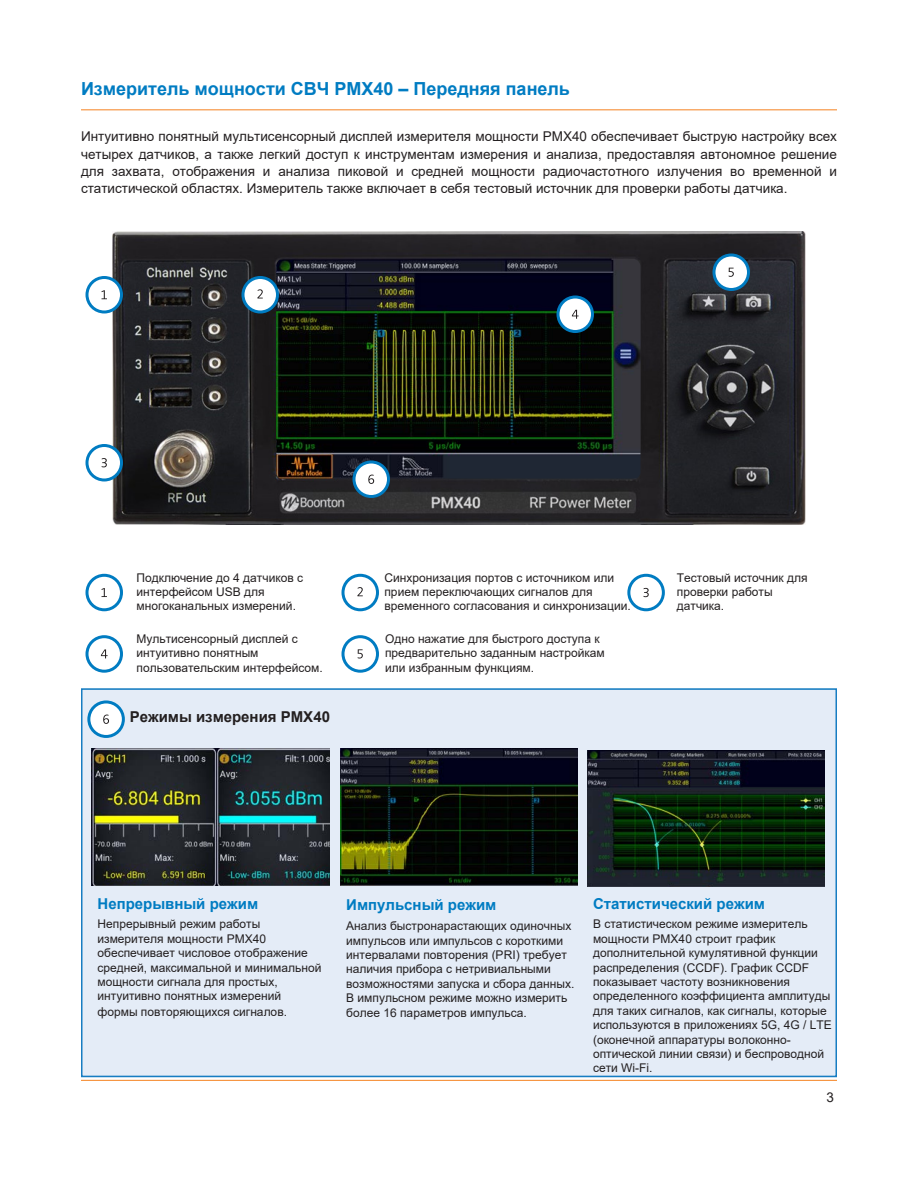
<style>
.page{position:relative;width:918px;height:1188px;background:#fff}
.page>*{position:absolute;margin:0;border:0;box-sizing:border-box;transform-origin:0 0}
.tagline{font:700 18px "Arial";color:#007cc2}
.body{font:700 15px "Arial";color:#007cc2}
.body-2{font:700 15px "Arial";color:#231f20}
.body-3{font:13.5px/17.2px "Arial";color:#231f20;text-align:justify}
.tagline-2{font:13.5px "Arial";color:#231f20}
.body-4{font:12px/14.4px "Arial";color:#231f20}
</style>
<div class="page">
<img style="left:113px;top:232px;width:692px;height:292px">
<img style="left:276px;top:260px;width:364px;height:218px">
<div style="left:81px;top:688px;width:756px;height:389px;background:#e4ecf7;border:2px solid #177dc2"></div>
<hr style="left:81px;top:109px;width:756px;height:1px;background:#f58220">
<hr style="left:81px;top:1080px;width:756px;height:1px;background:#f58220">
<div style="left:87px;top:278px;width:35px;height:34px;background:#fff;border-radius:50%"></div>
<div style="left:86px;top:276px;width:37px;height:38px;border:3px solid #007cc2;border-radius:50%"></div>
<svg style="left:102px;top:290px;width:5px;height:9px"></svg>
<div style="left:87px;top:446px;width:35px;height:34px;background:#fff;border-radius:50%"></div>
<div style="left:86px;top:444px;width:37px;height:38px;border:3px solid #007cc2;border-radius:50%"></div>
<svg style="left:102px;top:458px;width:5px;height:9px"></svg>
<div style="left:354px;top:462px;width:34px;height:34px;background:#fff;border-radius:50%"></div>
<div style="left:352px;top:460px;width:38px;height:38px;border:3px solid #007cc2;border-radius:50%"></div>
<svg style="left:368px;top:475px;width:6px;height:9px"></svg>
<div style="left:243px;top:278px;width:35px;height:34px;background:#fff;border-radius:50%"></div>
<div style="left:242px;top:276px;width:37px;height:38px;border:3px solid #007cc2;border-radius:50%"></div>
<svg style="left:257px;top:289px;width:6px;height:9px"></svg>
<div style="left:558px;top:297px;width:34px;height:35px;background:#fff;border-radius:50%"></div>
<div style="left:556px;top:296px;width:38px;height:37px;border:3px solid #007cc2;border-radius:50%"></div>
<svg style="left:572px;top:310px;width:7px;height:9px"></svg>
<div style="left:714px;top:255px;width:34px;height:35px;background:#fff;border-radius:50%"></div>
<div style="left:712px;top:254px;width:38px;height:37px;border:3px solid #007cc2;border-radius:50%"></div>
<svg style="left:729px;top:268px;width:5px;height:9px"></svg>
<div style="left:86px;top:574px;width:37px;height:37px;border:3px solid #007cc2;border-radius:50%"></div>
<svg style="left:102px;top:588px;width:5px;height:9px"></svg>
<div style="left:342px;top:574px;width:37px;height:37px;border:3px solid #007cc2;border-radius:50%"></div>
<svg style="left:357px;top:587px;width:6px;height:9px"></svg>
<div style="left:627px;top:574px;width:38px;height:37px;border:3px solid #007cc2;border-radius:50%"></div>
<svg style="left:644px;top:588px;width:5px;height:9px"></svg>
<div style="left:86px;top:635px;width:37px;height:38px;border:3px solid #007cc2;border-radius:50%"></div>
<svg style="left:101px;top:649px;width:7px;height:9px"></svg>
<div style="left:342px;top:635px;width:37px;height:38px;border:3px solid #007cc2;border-radius:50%"></div>
<svg style="left:358px;top:649px;width:5px;height:10px"></svg>
<img style="left:340px;top:749px;width:238px;height:136px">
<img style="left:92px;top:749px;width:237px;height:136px">
<img style="left:587px;top:750px;width:238px;height:137px">
<div style="left:89px;top:702px;width:34px;height:34px;background:#fff;border-radius:50%"></div>
<div style="left:87px;top:700px;width:38px;height:38px;border:3px solid #007cc2;border-radius:50%"></div>
<svg style="left:103px;top:715px;width:6px;height:9px"></svg>
<p class="tagline" style="left:81px;top:76px;width:491px">Измеритель мощности СВЧ PMX40 – Передняя панель</p>
<p class="body-3" style="left:81px;top:128px;width:758px">Интуитивно понятный мультисенсорный дисплей измерителя мощности PMX40 обеспечивает быструю настройку всех четырех датчиков, а также легкий доступ к инструментам измерения и анализа, предоставляя автономное решение для захвата, отображения и анализа пиковой и средней мощности радиочастотного излучения во временной и статистической областях. Измеритель также включает в себя тестовый источник для проверки работы датчика.</p>
<p class="body-4" style="left:384px;top:570px;width:248px">Синхронизация портов с источником или прием переключающих сигналов для временного согласования и синхронизации.</p>
<p class="body-4" style="left:137px;top:570px;width:168px">Подключение до 4 датчиков с интерфейсом USB для многоканальных измерений.</p>
<p class="body-4" style="left:137px;top:632px;width:188px">Мультисенсорный дисплей с интуитивно понятным пользовательским интерфейсом.</p>
<p class="body-4" style="left:385px;top:632px;width:221px">Одно нажатие для быстрого доступа к предварительно заданным настройкам или избранным функциям.</p>
<p class="body-2" style="left:130px;top:706px;width:202px">Режимы измерения PMX40</p>
<p class="body-4" style="left:677px;top:570px;width:132px">Тестовый источник для проверки работы датчика.</p>
<p class="body" style="left:98px;top:893px;width:162px">Непрерывный режим</p>
<p class="body-4" style="left:98px;top:917px;width:225px">Непрерывный режим работы измерителя мощности PMX40 обеспечивает числовое отображение средней, максимальной и минимальной мощности сигнала для простых, интуитивно понятных измерений</p>
<p class="body-4" style="left:98px;top:1005px;width:191px">формы повторяющихся сигналов.</p>
<p class="body" style="left:346px;top:895px;width:152px">Импульсный режим</p>
<p class="body-4" style="left:346px;top:919px;width:230px">Анализ быстронарастающих одиночных импульсов или импульсов с короткими интервалами повторения (PRI) требует наличия прибора с нетривиальными возможностями запуска и сбора данных.<br>В импульсном режиме можно измерить более 16 параметров импульса.</p>
<p class="body" style="left:593px;top:893px;width:173px">Статистический режим</p>
<p class="body-4" style="left:593px;top:917px;width:240px">В статистическом режиме измеритель мощности PMX40 строит график дополнительной кумулятивной функции распределения (CCDF). График CCDF показывает частоту возникновения определенного коэффициента амплитуды для таких сигналов, как сигналы, которые используются в приложениях 5G, 4G / LTE (оконечной аппаратуры волоконно&shy;оптической линии связи) и беспроводной сети Wi-Fi.</p>
<p class="tagline-2" style="left:827px;top:1088px;width:9px">3</p>
</div>
